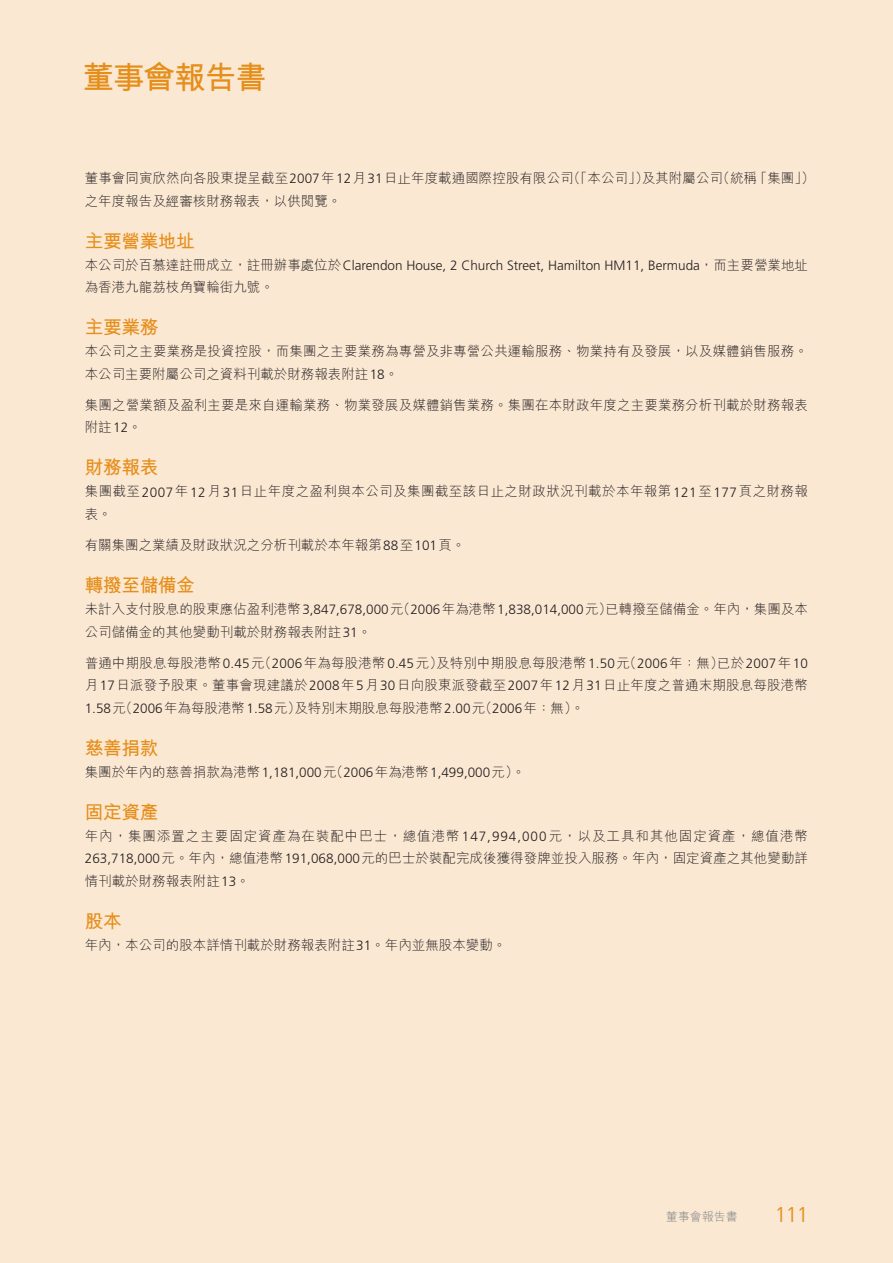
<style>
.page{position:relative;width:893px;height:1263px;background:#fff}
.page>*{position:absolute;margin:0;border:0;box-sizing:border-box;transform-origin:0 0}
.t1{font:31.5px "M Hei HK Bold B5 pc H";letter-spacing:-.03em;color:#e58e1a}
.t2{font:21px "DIN";color:#e58e1a}
.t3{font:18.75px "M Hei HK Bold B5 pc H";letter-spacing:-.025em;color:#e58e1a}
.t4{font:13.5px/22.5px "M Hei HK Light B5 pc H";color:#231f20}
.t5{font:300 13.5px "Frutiger";color:#231f20}
.t6{font:13.5px/22.5px "M Hei HK Light B5 pc H";letter-spacing:.03em;color:#231f20}
.t7{font:12px "M Hei HK Light B5 pc H";color:#808284}
.s1{font-family:"Frutiger";font-weight:300}
.s2{font-family:"M Hei HK Light B5 pc H";font-weight:400}
</style>
<div class="page">
<div style="left:0;top:0;width:892px;height:1263px;background:#fbe8d3"></div>
<h1 class="t1" style="left:82px;top:66px;width:186px">董事會報告書</h1>
<p class="t4" style="left:85px;top:169px;width:731px">董事會同寅欣然向各股東提呈截至<span class="s1">2007</span>年<span class="s1">12</span>月<span class="s1">31</span>日止年度載通國際控股有限公司（「本公司」）及其附屬公司（統稱「集團」）之年度報告及經審核財務報表，以供閱覽。</p>
<h3 class="t3" style="left:85px;top:233px;width:112px">主要營業地址</h3>
<p class="t5" style="left:85px;top:260px;width:724px"><span class="s2">本公司於百慕達註冊成立，註冊辦事處位於</span>Clarendon House, 2 Church Street, Hamilton HM11, Bermuda<span class="s2">，而主要營業地址</span></p>
<p class="t4" style="left:85px;top:278px;width:190px">為香港九龍荔枝角寶輪街九號。</p>
<h3 class="t3" style="left:85px;top:320px;width:75px">主要業務</h3>
<p class="t4" style="left:85px;top:342px;width:724px">本公司之主要業務是投資控股，而集團之主要業務為專營及非專營公共運輸服務、物業持有及發展，以及媒體銷售服務。本公司主要附屬公司之資料刊載於財務報表附註<span class="s1">18</span>。</p>
<p class="t4" style="left:85px;top:395px;width:724px">集團之營業額及盈利主要是來自運輸業務、物業發展及媒體銷售業務。集團在本財政年度之主要業務分析刊載於財務報表附註<span class="s1">12</span>。</p>
<h3 class="t3" style="left:85px;top:460px;width:75px">財務報表</h3>
<p class="t6" style="left:85px;top:482px;width:724px">集團截至<span class="s1">2007</span>年<span class="s1">12</span>月<span class="s1">31</span>日止年度之盈利與本公司及集團截至該日止之財政狀況刊載於本年報第<span class="s1">121</span>至<span class="s1">177</span>頁之財務報表。</p>
<p class="t4" style="left:85px;top:535px;width:382px">有關集團之業績及財政狀況之分析刊載於本年報第<span class="s1">88</span>至<span class="s1">101</span>頁。</p>
<h3 class="t3" style="left:85px;top:578px;width:112px">轉撥至儲備金</h3>
<p class="t4" style="left:85px;top:600px;width:724px">未計入支付股息的股東應佔盈利港幣<span class="s1">3,847,678,000</span>元（<span class="s1">2006</span>年為港幣<span class="s1">1,838,014,000</span>元）已轉撥至儲備金。年內，集團及本公司儲備金的其他變動刊載於財務報表附註<span class="s1">31</span>。</p>
<p class="t4" style="left:85px;top:653px;width:724px;text-align:justify">普通中期股息每股港幣<span class="s1">0.45</span>元（<span class="s1">2006</span>年為每股港幣<span class="s1">0.45</span>元）及特別中期股息每股港幣<span class="s1">1.50</span>元（<span class="s1">2006</span>年：無）已於<span class="s1">2007</span>年<span class="s1">10</span>月<span class="s1">17</span>日派發予股東。董事會現建議於<span class="s1">2008</span>年<span class="s1">5</span>月<span class="s1">30</span>日向股東派發截至<span class="s1">2007</span>年<span class="s1">12</span>月<span class="s1">31</span>日止年度之普通末期股息每股港幣<span class="s1">1.58</span>元（<span class="s1">2006</span>年為每股港幣<span class="s1">1.58</span>元）及特別末期股息每股港幣<span class="s1">2.00</span>元（<span class="s1">2006</span>年：無）。</p>
<h3 class="t3" style="left:85px;top:741px;width:75px">慈善捐款</h3>
<p class="t4" style="left:85px;top:762px;width:442px">集團於年內的慈善捐款為港幣<span class="s1">1,181,000</span>元（<span class="s1">2006</span>年為港幣<span class="s1">1,499,000</span>元）。</p>
<h3 class="t3" style="left:85px;top:805px;width:75px">固定資產</h3>
<p class="t4" style="left:85px;top:826px;width:724px;text-align:justify">年內，集團添置之主要固定資產為在裝配中巴士，總值港幣<span class="s1">147,994,000</span>元，以及工具和其他固定資產，總值港幣<span class="s1">263,718,000</span>元。年內，總值港幣<span class="s1">191,068,000</span>元的巴士於裝配完成後獲得發牌並投入服務。年內，固定資產之其他變動詳情刊載於財務報表附註<span class="s1">13</span>。</p>
<h3 class="t3" style="left:85px;top:914px;width:39px">股本</h3>
<p class="t4" style="left:85px;top:936px;width:423px">年內，本公司的股本詳情刊載於財務報表附註<span class="s1">31</span>。年內並無股本變動。</p>
<p class="t7" style="left:665px;top:1212px;width:73px">董事會報告書</p>
<h2 class="t2" style="left:775px;top:1202px;width:34px">111</h2>
</div>
